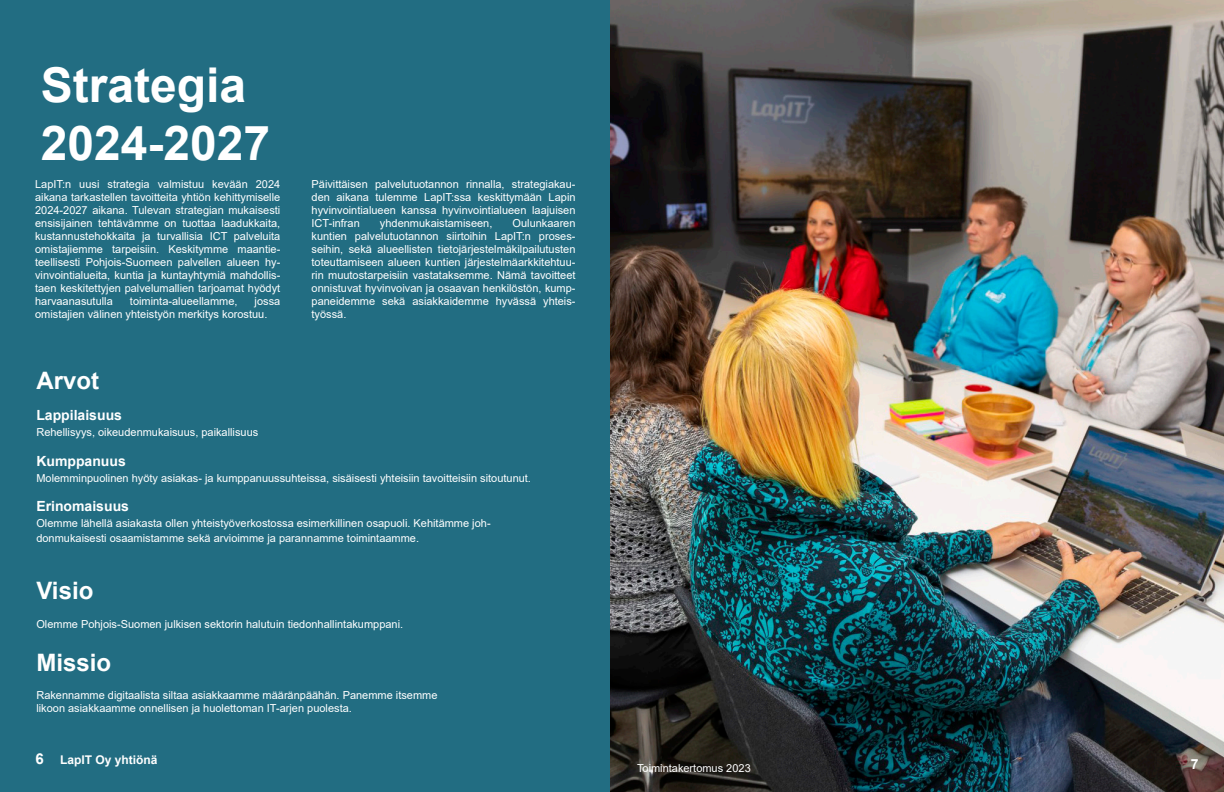
<style>
.page{position:relative;width:1224px;height:792px;background:#fff}
.page>*{position:absolute;margin:0;border:0;box-sizing:border-box;transform-origin:0 0}
.otsikko{font:700 48px/57.6px "Arial";color:#fff}
.t1{font:700 24px "Arial";color:#fff}
.TOC_title{font:700 15px "Arial";color:#fff}
.otsikko-2{font:700 14px "Arial";color:#fff}
.TOC_title-2{font:700 14px "Arial";color:#504f54}
.otsikko-3{font:700 12px "Arial";color:#fff}
.t2{font:11px/13px "Arial";color:#fff;text-align:justify}
.s1{font-size:15px;color:#fff}
</style>
<div class="page">
<div style="left:0;top:0;width:611px;height:792px;background:#226d82"></div>
<img style="left:611px;top:0;width:613px;height:792px">
<p class="otsikko" style="left:41px;top:57px;width:231px">Strategia<br>2024-2027</p>
<p class="t2" style="left:35px;top:177px;width:247px">LapIT:n uusi strategia valmistuu kevään 2024 aikana tarkastellen tavoitteita yhtiön kehittymiselle 2024-2027 aikana. Tulevan strategian mukaisesti ensisijainen tehtävämme on tuottaa laadukkaita, kustannustehokkaita ja turvallisia ICT palveluita omistajiemme tarpeisiin. Keskitymme maantie&shy;teellisesti Pohjois-Suomeen palvellen alueen hy&shy;vinvointialueita, kuntia ja kuntayhtymiä mahdollis&shy;taen keskitettyjen palvelumallien tarjoamat hyödyt harvaanasutulla</p>
<p class="t2" style="left:35px;top:294px;width:247px;text-indent:220px">jossa omistajien välinen yhteistyön merkitys korostuu.</p>
<p class="t2" style="left:130px;top:294px;width:109px">toiminta-alueellamme,</p>
<p class="t2" style="left:312px;top:177px;width:265px">Päivittäisen palvelutuotannon rinnalla, strategiakau&shy;den aikana tulemme LapIT:ssa keskittymään Lapin hyvinvointialueen kanssa hyvinvointialueen laajuisen ICT-infran</p>
<p class="t2" style="left:312px;top:216px;width:266px;text-indent:201px">Oulunkaaren kuntien palvelutuotannon siirtoihin LapIT:n proses&shy;seihin, sekä alueellisten tietojärjestelmäkilpailutusten toteuttamiseen alueen kuntien järjestelmäarkkitehtuu&shy;rin muutostarpeisiin vastataksemme. Nämä tavoitteet onnistuvat hyvinvoivan ja osaavan henkilöstön, kump&shy;paneidemme sekä asiakkaidemme hyvässä yhteis&shy;työssä.</p>
<p class="t2" style="left:380px;top:216px;width:114px">yhdenmukaistamiseen,</p>
<p class="t1" style="left:36px;top:363px;width:64px">Arvot</p>
<p class="otsikko-2" style="left:36px;top:405px;width:87px">Lappilaisuus</p>
<p class="t2" style="left:36px;top:425px;width:223px">Rehellisyys, oikeudenmukaisuus, paikallisuus</p>
<p class="otsikko-2" style="left:36px;top:451px;width:91px">Kumppanuus</p>
<p class="t2" style="left:36px;top:471px;width:496px">Molemminpuolinen hyöty asiakas- ja kumppanuussuhteissa, sisäisesti yhteisiin tavoitteisiin sitoutunut.</p>
<p class="otsikko-2" style="left:36px;top:497px;width:94px">Erinomaisuus</p>
<p class="t2" style="left:36px;top:516px;width:456px;line-height:14.4px">Olemme lähellä asiakasta ollen yhteistyöverkostossa esimerkillinen osapuoli. Kehitämme joh&shy;donmukaisesti osaamistamme sekä arvioimme ja parannamme toimintaamme.</p>
<p class="t1" style="left:36px;top:574px;width:58px">Visio</p>
<p class="t2" style="left:36px;top:618px;width:368px">Olemme Pohjois-Suomen julkisen sektorin halutuin tiedonhallintakumppani.</p>
<p class="t1" style="left:36px;top:646px;width:76px">Missio</p>
<p class="t2" style="left:36px;top:688px;width:403px">Rakennamme digitaalista siltaa asiakkaamme määränpäähän. Panemme itsemme likoon asiakkaamme onnellisen ja huolettoman IT-arjen puolesta.</p>
<p class="TOC_title-2" style="left:18px;top:749px;width:28px">6 <span class="s1">6</span></p>
<p class="TOC_title" style="left:1178px;top:747px;width:18px">7<sub>7</sub></p>
<p class="otsikko-3" style="left:60px;top:752px;width:99px">LapIT Oy yhtiönä</p>
<p class="otsikko-2" style="left:1191px;top:754px;width:9px">7</p>
<p class="t2" style="left:637px;top:761px;width:115px">Toimintakertomus 2023</p>
</div>
